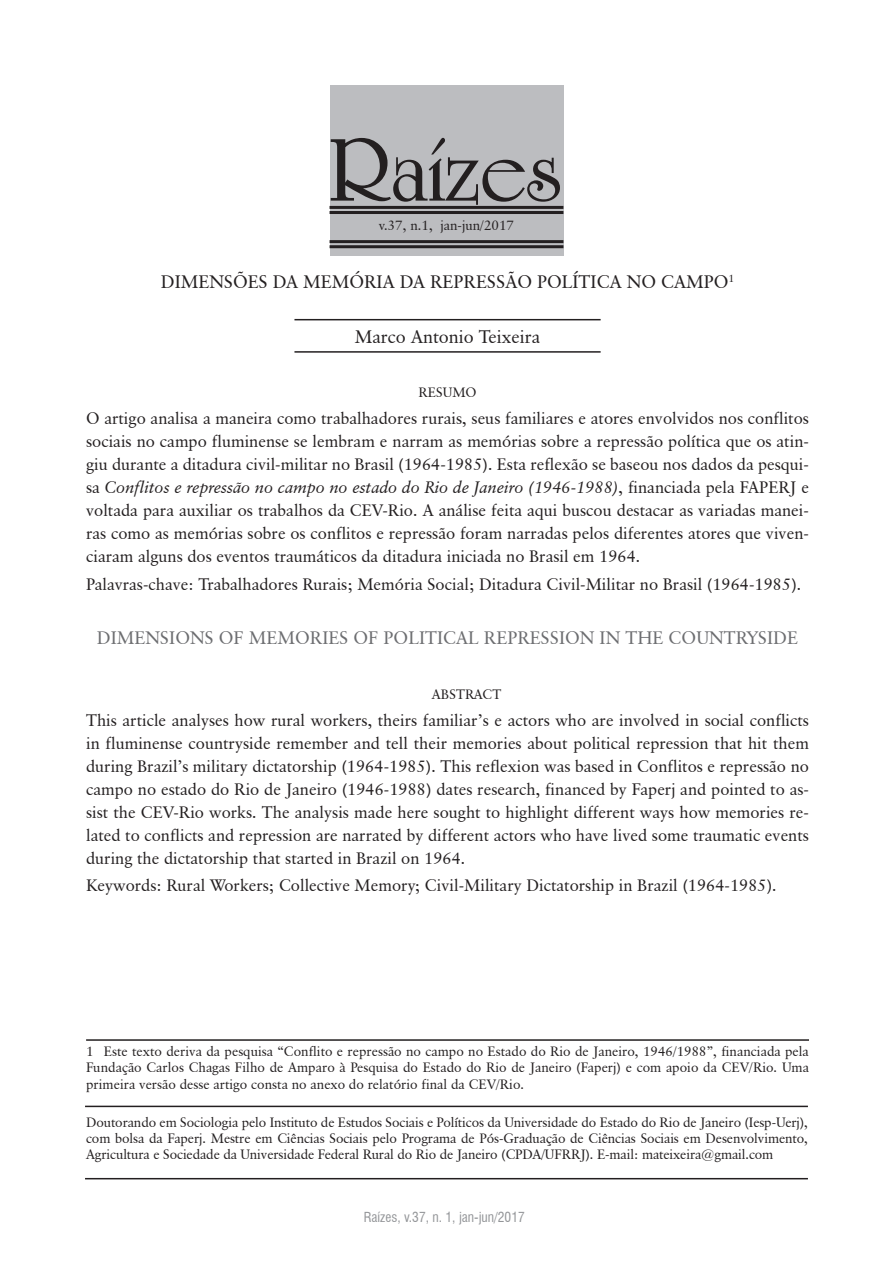
<style>
.page{position:relative;width:893px;height:1263px;background:#fff}
.page>*{position:absolute;margin:0;border:0;box-sizing:border-box;transform-origin:0 0}
.t1{font:700 96px "University Roman BT";color:#231f20}
.t2{font:18px "Classical Garamond BT";color:#231f20}
.t3{font:18px "Classical Garamond BT";color:#6c6d70}
.RESUMOS{font:16.5px/23px "Classical Garamond BT";color:#231f20;text-align:justify}
.t4{font:13.5px/16.2px "Classical Garamond BT";color:#231f20;text-align:justify}
.t5{font:condensed 13.5px "Swiss 721 BT";color:#939598}
.s1{font-style:italic}
</style>
<div class="page">
<div style="left:330px;top:85px;width:233px;height:170px;background:#bcbdc0"></div>
<hr style="left:330px;top:211px;width:233px;height:3px;background:#231f20">
<hr style="left:330px;top:206px;width:233px;height:3px;background:#231f20">
<hr style="left:330px;top:245px;width:233px;height:3px;background:#231f20">
<hr style="left:330px;top:240px;width:233px;height:3px;background:#231f20">
<hr style="left:86px;top:1039px;width:723px;height:2px;background:#231f20">
<hr style="left:85px;top:1106px;width:723px;height:1px;background:#231f20">
<hr style="left:85px;top:1178px;width:723px;height:1px;background:#231f20">
<hr style="left:294px;top:319px;width:307px;height:1px;background:#231f20">
<hr style="left:294px;top:351px;width:307px;height:2px;background:#231f20">
<h1 class="t1" style="left:330px;top:113px;width:233px">Raízes</h1>
<p class="t4" style="left:379px;top:217px;width:137px">v.37, n.1, jan-jun/2017</p>
<p class="t2" style="left:161px;top:271px;width:575px">DIMENSÕES DA MEMÓRIA DA REPRESSÃO POLÍTICA NO CAMPO<sup>1</sup></p>
<p class="t2" style="left:355px;top:325px;width:187px">Marco Antonio Teixeira</p>
<p class="t4" style="left:418px;top:384px;width:60px">RESUMO</p>
<p class="RESUMOS" style="left:86px;top:407px;width:724px">O artigo analisa a maneira como trabalhadores rurais, seus familiares e atores envolvidos nos conflitos sociais no campo fluminense se lembram e narram as memórias sobre a repressão política que os atin&shy;giu durante a ditadura civil-militar no Brasil (1964-1985). Esta reflexão se baseou nos dados da pesqui&shy;sa <span class="s1">Conflitos e repressão no campo no estado do Rio de Janeiro (1946-1988)</span>, financiada pela FAPERJ e voltada para auxiliar os trabalhos da CEV-Rio. A análise feita aqui buscou destacar as variadas manei&shy;ras como as memórias sobre os conflitos e repressão foram narradas pelos diferentes atores que viven&shy;ciaram alguns dos eventos traumáticos da ditadura iniciada no Brasil em 1964.</p>
<p class="RESUMOS" style="left:86px;top:572px;width:717px">Palavras-chave: Trabalhadores Rurais; Memória Social; Ditadura Civil-Militar no Brasil (1964-1985).</p>
<p class="t3" style="left:97px;top:627px;width:703px">DIMENSIONS OF MEMORIES OF POLITICAL REPRESSION IN THE COUNTRYSIDE</p>
<p class="t4" style="left:432px;top:686px;width:71px">ABSTRACT</p>
<p class="RESUMOS" style="left:86px;top:708px;width:724px">This article analyses how rural workers, theirs familiar’s e actors who are involved in social conflicts in fluminense countryside remember and tell their memories about political repression that hit them during Brazil’s military dictatorship (1964-1985). This reflexion was based in Conflitos e repressão no campo no estado do Rio de Janeiro (1946-1988) dates research, financed by Faperj and pointed to as&shy;sist the CEV-Rio works. The analysis made here sought to highlight different ways how memories re&shy;lated to conflicts and repression are narrated by different actors who have lived some traumatic events during the dictatorship that started in Brazil on 1964.</p>
<p class="RESUMOS" style="left:86px;top:873px;width:692px">Keywords: Rural Workers; Collective Memory; Civil-Military Dictatorship in Brazil (1964-1985).</p>
<p class="t4" style="left:86px;top:1043px;width:724px">1 Este texto deriva da pesquisa “Conflito e repressão no campo no Estado do Rio de Janeiro, 1946/1988”, financiada pela Fundação Carlos Chagas Filho de Amparo à Pesquisa do Estado do Rio de Janeiro (Faperj) e com apoio da CEV/Rio. Uma primeira versão desse artigo consta no anexo do relatório final da CEV/Rio.</p>
<p class="t4" style="left:86px;top:1113px;width:723px">Doutorando em Sociologia pelo Instituto de Estudos Sociais e Políticos da Universidade do Estado do Rio de Janeiro (Iesp-Uerj), com bolsa da Faperj. Mestre em Ciências Sociais pelo Programa de Pós-Graduação de Ciências Sociais em Desenvolvimento, Agricultura e Sociedade da Universidade Federal Rural do Rio de Janeiro (CPDA/UFRRJ). E-mail: mateixeira@gmail.com</p>
<p class="t5" style="left:364px;top:1209px;width:162px">Raízes, v.37, n. 1, jan-jun/2017</p>
</div>
